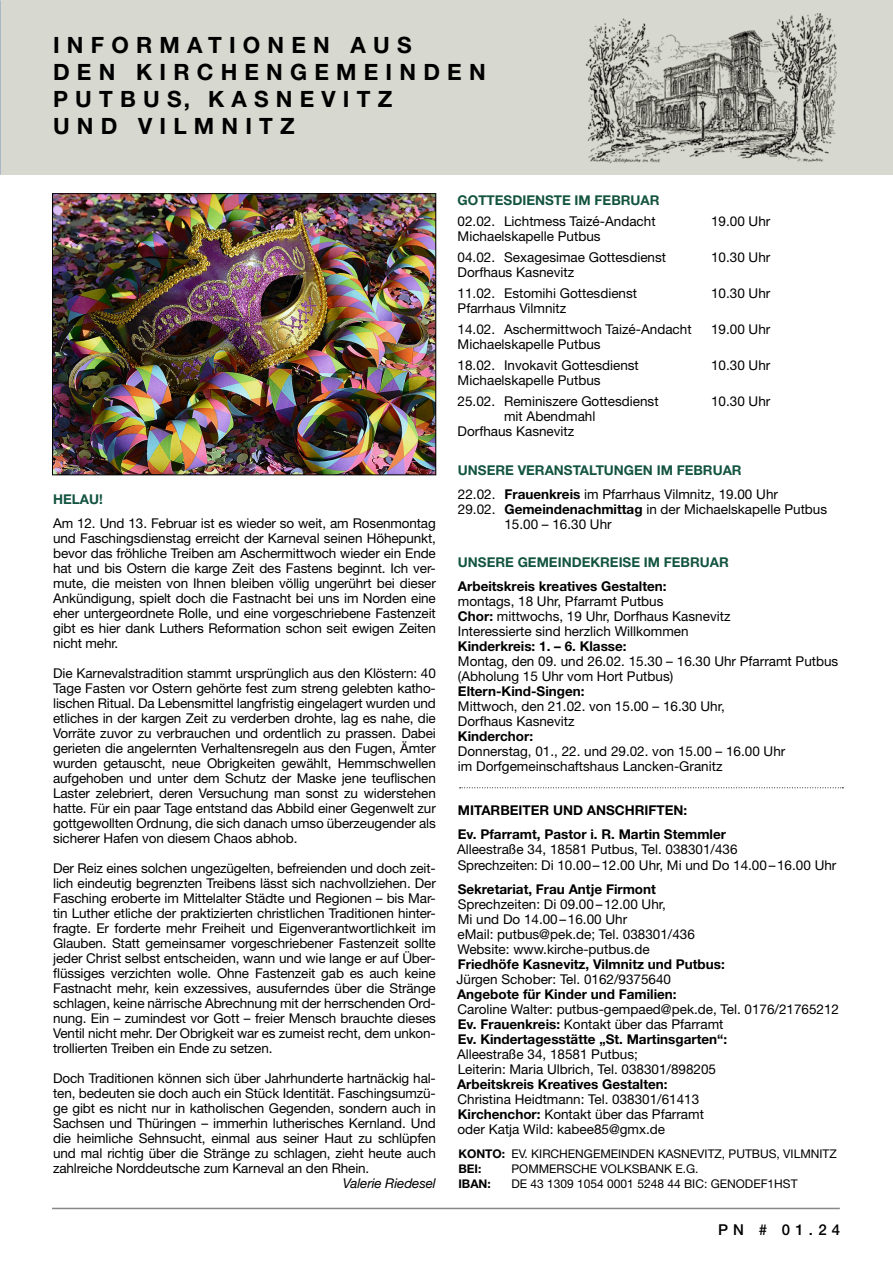
<style>
.page{position:relative;width:893px;height:1263px;background:#fff}
.page>*{position:absolute;margin:0;border:0;box-sizing:border-box;transform-origin:0 0}
.amtliches_mitteilungsblatt_-_kopf_2{font:700 22.5px "Helvetica Neue LT Std";letter-spacing:.32em;color:#000}
.amtliches_mitteilungsblatt_-_kopf_2-2{font:500 15px "Helvetica Neue LT Std";color:#000}
.Veranstaltung_hf{font:13.5px/15px "Helvetica Neue LT Std";color:#000;text-align:justify}
.Veranstaltung_hf-2{font:700 13.5px "Helvetica Neue LT Std";color:#000}
.Veranstaltung_hf-3{font:700 13.5px "Helvetica Neue LT Std";color:#135440}
.Veranstaltung_hf-4{font:italic 13.5px "Helvetica Neue LT Std";letter-spacing:-.01em;color:#000}
.Veranstaltung_hf-5{font:12px "Helvetica Neue LT Std";color:#000}
.Veranstaltung_hf-6{font:700 12px "Helvetica Neue LT Std";color:#000}
.s1{font-weight:700}
</style>
<div class="page">
<hr style="left:52px;top:1208px;width:788px;height:1px;background:#888785">
<div style="left:1px;top:0;width:892px;height:174px;background:#d7d8cf"></div>
<img style="left:585px;top:13px;width:252px;height:150px">
<img style="left:54px;top:196px;width:380px;height:277px">
<div style="left:52px;top:194px;width:384px;height:281px;border:1px solid #000"></div>
<svg style="left:460px;top:787px;width:383px;height:1px"></svg>
<p class="amtliches_mitteilungsblatt_-_kopf_2" style="left:53px;top:31px;width:360px">INFORMATIONEN AUS</p>
<p class="amtliches_mitteilungsblatt_-_kopf_2" style="left:53px;top:58px;width:434px">DEN KIRCHENGEMEINDEN</p>
<p class="amtliches_mitteilungsblatt_-_kopf_2" style="left:53px;top:85px;width:341px">PUTBUS, KASNEVITZ</p>
<p class="amtliches_mitteilungsblatt_-_kopf_2" style="left:53px;top:112px;width:243px">UND VILMNITZ</p>
<p class="Veranstaltung_hf-3" style="left:53px;top:491px;width:51px">HELAU!</p>
<p class="Veranstaltung_hf" style="left:53px;top:515px;width:384px">Am 12. Und 13. Februar ist es wieder so weit, am Rosenmontag und Faschingsdienstag erreicht der Karneval seinen Höhepunkt, bevor das fröhliche Treiben am Aschermittwoch wieder ein Ende hat und bis Ostern die karge Zeit des Fastens beginnt. Ich ver&shy;mute, die meisten von Ihnen bleiben völlig ungerührt bei dieser Ankündigung, spielt doch die Fastnacht bei uns im Norden eine eher untergeordnete Rolle, und eine vorgeschriebene Fastenzeit gibt es hier dank Luthers Reformation schon seit ewigen Zeiten nicht mehr.</p>
<p class="Veranstaltung_hf" style="left:53px;top:665px;width:384px">Die Karnevalstradition stammt ursprünglich aus den Klöstern: 40<br>Tage Fasten vor Ostern gehörte fest zum streng gelebten katho&shy;lischen Ritual. Da Lebensmittel langfristig eingelagert wurden und etliches in der kargen Zeit zu verderben drohte, lag es nahe, die Vorräte zuvor zu verbrauchen und ordentlich zu prassen. Dabei gerieten die angelernten Verhaltensregeln aus den Fugen, Ämter wurden getauscht, neue Obrigkeiten gewählt, Hemmschwellen aufgehoben und unter dem Schutz der Maske jene teuflischen Laster zelebriert, deren Versuchung man sonst zu widerstehen hatte. Für ein paar Tage entstand das Abbild einer Gegenwelt zur gottgewollten Ordnung, die sich danach umso überzeugender als sicherer Hafen von diesem Chaos abhob.</p>
<p class="Veranstaltung_hf" style="left:53px;top:860px;width:384px">Der Reiz eines solchen ungezügelten, befreienden und doch zeit&shy;lich eindeutig begrenzten Treibens lässt sich nachvollziehen. Der Fasching eroberte im Mittelalter Städte und Regionen – bis Mar&shy;tin Luther etliche der praktizierten christlichen Traditionen hinter&shy;fragte. Er forderte mehr Freiheit und Eigenverantwortlichkeit im Glauben. Statt gemeinsamer vorgeschriebener Fastenzeit sollte jeder Christ selbst entscheiden, wann und wie lange er auf Über&shy;flüssiges verzichten wolle. Ohne Fastenzeit gab es auch keine Fastnacht mehr, kein exzessives, ausuferndes über die Stränge schlagen, keine närrische Abrechnung mit der herrschenden Ord&shy;nung. Ein – zumindest vor Gott – freier Mensch brauchte dieses Ventil nicht mehr. Der Obrigkeit war es zumeist recht, dem unkon&shy;trollierten Treiben ein Ende zu setzen.</p>
<p class="Veranstaltung_hf" style="left:53px;top:1070px;width:384px">Doch Traditionen können sich über Jahrhunderte hartnäckig hal&shy;ten, bedeuten sie doch auch ein Stück Identität. Faschingsumzü&shy;ge gibt es nicht nur in katholischen Gegenden, sondern auch in Sachsen und Thüringen – immerhin lutherisches Kernland. Und die heimliche Sehnsucht, einmal aus seiner Haut zu schlüpfen und mal richtig über die Stränge zu schlagen, zieht heute auch zahlreiche Norddeutsche zum Karneval an den Rhein.</p>
<p class="Veranstaltung_hf-4" style="left:343px;top:1175px;width:94px">Valerie Riedesel</p>
<p class="Veranstaltung_hf-3" style="left:458px;top:192px;width:203px">GOTTESDIENSTE IM FEBRUAR</p>
<p class="Veranstaltung_hf" style="left:458px;top:214px;width:200px">02.02. Lichtmess Taizé-Andacht</p>
<p class="Veranstaltung_hf" style="left:711px;top:214px;width:61px">19.00 Uhr</p>
<p class="Veranstaltung_hf" style="left:458px;top:229px;width:145px">Michaelskapelle Putbus</p>
<p class="Veranstaltung_hf" style="left:458px;top:250px;width:210px">04.02. Sexagesimae Gottesdienst</p>
<p class="Veranstaltung_hf" style="left:711px;top:250px;width:61px">10.30 Uhr</p>
<p class="Veranstaltung_hf" style="left:458px;top:265px;width:118px">Dorfhaus Kasnevitz</p>
<p class="Veranstaltung_hf" style="left:458px;top:286px;width:181px">11.02. Estomihi Gottesdienst</p>
<p class="Veranstaltung_hf" style="left:711px;top:286px;width:61px">10.30 Uhr</p>
<p class="Veranstaltung_hf" style="left:458px;top:301px;width:110px">Pfarrhaus Vilmnitz</p>
<p class="Veranstaltung_hf" style="left:458px;top:322px;width:235px">14.02. Aschermittwoch Taizé-Andacht</p>
<p class="Veranstaltung_hf" style="left:711px;top:322px;width:61px">19.00 Uhr</p>
<p class="Veranstaltung_hf" style="left:458px;top:337px;width:145px">Michaelskapelle Putbus</p>
<p class="Veranstaltung_hf" style="left:458px;top:358px;width:183px">18.02. Invokavit Gottesdienst</p>
<p class="Veranstaltung_hf" style="left:711px;top:358px;width:61px">10.30 Uhr</p>
<p class="Veranstaltung_hf" style="left:458px;top:373px;width:145px">Michaelskapelle Putbus</p>
<p class="Veranstaltung_hf" style="left:458px;top:394px;width:203px">25.02. Reminiszere Gottesdienst</p>
<p class="Veranstaltung_hf" style="left:711px;top:394px;width:61px">10.30 Uhr</p>
<p class="Veranstaltung_hf" style="left:504px;top:409px;width:93px">mit Abendmahl</p>
<p class="Veranstaltung_hf" style="left:458px;top:424px;width:118px">Dorfhaus Kasnevitz</p>
<p class="Veranstaltung_hf-3" style="left:458px;top:462px;width:285px">UNSERE VERANSTALTUNGEN IM FEBRUAR</p>
<p class="Veranstaltung_hf" style="left:458px;top:487px;width:322px">22.02. <span class="s1">Frauenkreis</span> im Pfarrhaus Vilmnitz, 19.00 Uhr</p>
<p class="Veranstaltung_hf" style="left:458px;top:502px;width:371px">29.02. <span class="s1">Gemeindenachmittag</span> in der Michaelskapelle Putbus</p>
<p class="Veranstaltung_hf" style="left:504px;top:517px;width:109px">15.00 – 16.30 Uhr</p>
<p class="Veranstaltung_hf-3" style="left:458px;top:554px;width:272px">UNSERE GEMEINDEKREISE IM FEBRUAR</p>
<p class="Veranstaltung_hf-2" style="left:458px;top:578px;width:210px">Arbeitskreis kreatives Gestalten:</p>
<p class="Veranstaltung_hf" style="left:458px;top:594px;width:207px">montags, 18 Uhr, Pfarramt Putbus</p>
<p class="Veranstaltung_hf" style="left:458px;top:609px;width:274px"><span class="s1">Chor:</span> mittwochs, 19 Uhr, Dorfhaus Kasnevitz<br>Interessierte sind herzlich Willkommen</p>
<p class="Veranstaltung_hf-2" style="left:458px;top:638px;width:170px">Kinderkreis: 1. – 6. Klasse:</p>
<p class="Veranstaltung_hf" style="left:458px;top:654px;width:382px">Montag, den 09. und 26.02. 15.30 – 16.30 Uhr Pfarramt Putbus (Abholung 15 Uhr vom Hort Putbus)</p>
<p class="Veranstaltung_hf" style="left:458px;top:684px;width:268px;text-align:left"><span class="s1">Eltern-Kind-Singen:<br></span>Mittwoch, den 21.02. von 15.00 – 16.30 Uhr,<br>Dorfhaus Kasnevitz</p>
<p class="Veranstaltung_hf-2" style="left:458px;top:728px;width:77px">Kinderchor:</p>
<p class="Veranstaltung_hf" style="left:458px;top:744px;width:329px">Donnerstag, 01., 22. und 29.02. von 15.00 – 16.00 Uhr</p>
<p class="Veranstaltung_hf" style="left:458px;top:759px;width:266px">im Dorfgemeinschaftshaus Lancken-Granitz</p>
<p class="Veranstaltung_hf-2" style="left:458px;top:802px;width:231px">MITARBEITER UND ANSCHRIFTEN:</p>
<p class="Veranstaltung_hf-2" style="left:458px;top:826px;width:270px">Ev. Pfarramt, Pastor i. R. Martin Stemmler</p>
<p class="Veranstaltung_hf" style="left:457px;top:842px;width:282px">Alleestraße 34, 18581 Putbus, Tel. 038301/436</p>
<p class="Veranstaltung_hf" style="left:458px;top:857px;width:380px">Sprechzeiten: Di 10.00–12.00 Uhr, Mi und Do 14.00–16.00 Uhr</p>
<p class="Veranstaltung_hf-2" style="left:458px;top:880px;width:200px">Sekretariat, Frau Antje Firmont</p>
<p class="Veranstaltung_hf" style="left:458px;top:896px;width:210px">Sprechzeiten: Di 09.00–12.00 Uhr,</p>
<p class="Veranstaltung_hf" style="left:458px;top:911px;width:171px">Mi und Do 14.00–16.00 Uhr</p>
<p class="Veranstaltung_hf" style="left:457px;top:926px;width:239px">eMail: putbus@pek.de; Tel. 038301/436</p>
<p class="Veranstaltung_hf" style="left:458px;top:941px;width:193px">Website: www.kirche-putbus.de</p>
<p class="Veranstaltung_hf-2" style="left:458px;top:955px;width:268px">Friedhöfe Kasnevitz, Vilmnitz und Putbus:</p>
<p class="Veranstaltung_hf" style="left:457px;top:971px;width:216px">Jürgen Schober: Tel. 0162/9375640</p>
<p class="Veranstaltung_hf-2" style="left:457px;top:985px;width:221px">Angebote für Kinder und Familien:</p>
<p class="Veranstaltung_hf" style="left:457px;top:1001px;width:383px">Caroline Walter: putbus-gempaed@pek.de, Tel. 0176/21765212</p>
<p class="Veranstaltung_hf" style="left:458px;top:1016px;width:267px"><span class="s1">Ev. Frauenkreis:</span> Kontakt über das Pfarramt</p>
<p class="Veranstaltung_hf-2" style="left:458px;top:1030px;width:271px">Ev. Kindertagesstätte „St. Martinsgarten“:</p>
<p class="Veranstaltung_hf" style="left:457px;top:1046px;width:182px">Alleestraße 34, 18581 Putbus;</p>
<p class="Veranstaltung_hf" style="left:458px;top:1061px;width:260px">Leiterin: Maria Ulbrich, Tel. 038301/898205</p>
<p class="Veranstaltung_hf-2" style="left:457px;top:1075px;width:212px">Arbeitskreis Kreatives Gestalten:</p>
<p class="Veranstaltung_hf" style="left:457px;top:1091px;width:243px">Christina Heidtmann: Tel. 038301/61413</p>
<p class="Veranstaltung_hf" style="left:458px;top:1106px;width:248px"><span class="s1">Kirchenchor:</span> Kontakt über das Pfarramt</p>
<p class="Veranstaltung_hf" style="left:457px;top:1121px;width:209px">oder Katja Wild: kabee85@gmx.de</p>
<p class="Veranstaltung_hf-5" style="left:458px;top:1147px;width:380px"><span class="s1">KONTO:</span> EV. KIRCHENGEMEINDEN KASNEVITZ, PUTBUS, VILMNITZ</p>
<p class="Veranstaltung_hf-6" style="left:458px;top:1161px;width:25px">BEI:</p>
<p class="Veranstaltung_hf-5" style="left:511px;top:1162px;width:189px">POMMERSCHE VOLKSBANK E.G.</p>
<p class="Veranstaltung_hf-6" style="left:458px;top:1176px;width:34px">IBAN:</p>
<p class="Veranstaltung_hf-5" style="left:511px;top:1177px;width:288px">DE 43 1309 1054 0001 5248 44 BIC: GENODEF1HST</p>
<p class="amtliches_mitteilungsblatt_-_kopf_2-2" style="left:718px;top:1221px;width:124px">PN # 01.24</p>
</div>
